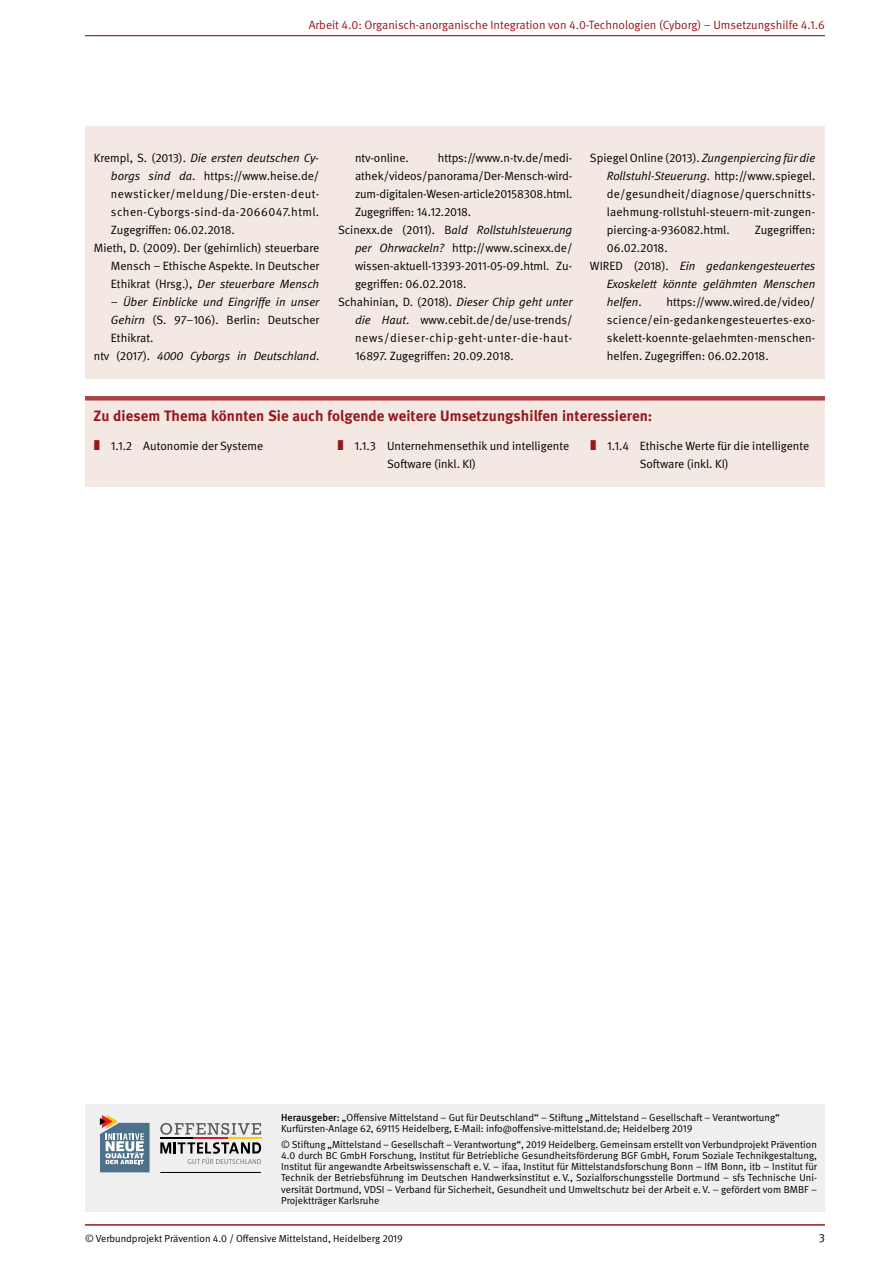
<style>
.page{position:relative;width:893px;height:1263px;background:#fff}
.page>*{position:absolute;margin:0;border:0;box-sizing:border-box;transform-origin:0 0}
.L_H3_Quellen{font:700 15px "DGUV Meta";letter-spacing:.005em;color:#96171a}
.L_Quellen{font:12px/18px "DGUV Meta";color:#000;text-align:justify}
.L_Quellen-2{font:italic 12px/18px "DGUV Meta";letter-spacing:-.005em;color:#000;text-align:justify}
.t1{font:12px "DGUV Meta";color:#96171a}
.t2{font:10.2px/11.2px "DGUV Meta";color:#000}
.s1{font-style:italic}
.s2{font-style:normal}
.s3{font-weight:500}
</style>
<div class="page">
<hr style="left:85px;top:35px;width:740px;height:1px;background:#96171a">
<hr style="left:85px;top:1224px;width:740px;height:2px;background:#96171a">
<div style="left:85px;top:1105px;width:740px;height:107px;background:#efeff0"></div>
<svg style="left:100px;top:1115px;width:50px;height:57px"></svg>
<hr style="left:160px;top:1172px;width:101px;height:1px;background:#000">
<hr style="left:160px;top:1137px;width:34px;height:2px;background:#000">
<hr style="left:193px;top:1137px;width:35px;height:2px;background:#c72030">
<hr style="left:228px;top:1137px;width:33px;height:2px;background:#ffcb05">
<svg style="left:160px;top:1123px;width:101px;height:12px"></svg>
<svg style="left:160px;top:1142px;width:101px;height:22px"></svg>
<div style="left:85px;top:126px;width:740px;height:252px;background:#f3e8e2"></div>
<div style="left:85px;top:396px;width:740px;height:90px;background:#f3e8e2"></div>
<div style="left:85px;top:396px;width:740px;height:5px;background:#a84042"></div>
<p class="t1" style="left:309px;top:18px;width:518px">Arbeit 4.0: Organisch-anorganische Integration von 4.0-Technologien (Cyborg) – Umsetzungshilfe 4.1.6</p>
<p class="L_Quellen" style="left:111px;top:149px;width:210px;text-indent:-17px">Krempl, S. (2013). <span class="s1">Die ersten deutschen Cy&shy;borgs sind da</span>. https://www.heise.de/ newsticker/meldung/Die-ersten-deut&shy;schen-Cyborgs-sind-da-2066047.html.<br>Zugegriffen: 06.02.2018.</p>
<p class="L_Quellen" style="left:111px;top:239px;width:210px;text-indent:-17px">Mieth, D. (2009). Der (gehirnlich) steuerbare Mensch – Ethische Aspekte. In Deutscher Ethikrat (Hrsg.), <span class="s1">Der steuerbare Mensch</span></p>
<p class="L_Quellen-2" style="left:111px;top:293px;width:210px">– Über Einblicke und Eingriffe in unser Gehirn <span class="s2">(S. 97–106). Berlin: Deutscher Ethikrat.</span></p>
<p class="L_Quellen-2" style="left:94px;top:347px;width:227px"><span class="s2">ntv (2017).</span> 4000 Cyborgs in Deutschland<span class="s2">.</span></p>
<p class="L_Quellen" style="left:355px;top:149px;width:219px;text-indent:83px">https://www.n-tv.de/medi&shy;athek/videos/panorama/Der-Mensch-wird&shy;zum-digitalen-Wesen-article20158308.html.<br>Zugegriffen: 14.12.2018.</p>
<p class="L_Quellen" style="left:355px;top:221px;width:219px;text-indent:-17px">Scinexx.de (2011). B<span class="s1">ald Rollstuhlsteuerung per Ohrwackeln?</span> http://www.scinexx.de/ wissen-aktuell-13393-2011-05-09.html. Zu&shy;gegriffen: 06.02.2018.</p>
<p class="L_Quellen" style="left:355px;top:293px;width:219px;text-indent:-17px">Schahinian, D. (2018). <span class="s1">Dieser Chip geht unter die Haut</span>. www.cebit.de/de/use-trends/ news/dieser-chip-geht-unter-die-haut-16897. Zugegriffen: 20.09.2018.</p>
<p class="L_Quellen" style="left:355px;top:149px;width:55px">ntv-online.</p>
<p class="L_Quellen" style="left:607px;top:149px;width:210px;text-indent:-17px">Spiegel Online (2013). <span class="s1">Zungenpiercing für die Rollstuhl-Steuerung</span>. http://www.spiegel. de/gesundheit/diagnose/querschnitts&shy;laehmung-rollstuhl-steuern-mit-zungen&shy;piercing-a-936082.html.</p>
<p class="L_Quellen" style="left:755px;top:221px;width:62px">Zugegriffen:</p>
<p class="L_Quellen" style="left:607px;top:239px;width:62px">06.02.2018.</p>
<p class="L_Quellen-2" style="left:607px;top:257px;width:210px;text-indent:-17px"><span class="s2">WIRED (2018).</span> Ein gedankengesteuertes Exoskelett könnte gelähmten Menschen helfen<span class="s2">.</span></p>
<p class="L_Quellen" style="left:607px;top:293px;width:210px;text-indent:60px">https://www.wired.de/video/ science/ein-gedankengesteuertes-exo&shy;skelett-koennte-gelaehmten-menschen&shy;helfen. Zugegriffen: 06.02.2018.</p>
<p class="L_H3_Quellen" style="left:94px;top:407px;width:560px">Zu diesem Thema könnten Sie auch folgende weitere Umsetzungshilfen interessieren:</p>
<p class="L_Quellen" style="left:111px;top:437px;width:154px">1.1.2 Autonomie der Systeme</p>
<p class="L_Quellen" style="left:387px;top:437px;width:184px;text-indent:-32px">1.1.3 Unternehmensethik und intelligente<br>Software (inkl. KI)</p>
<p class="L_Quellen" style="left:640px;top:437px;width:171px;text-indent:-32px">1.1.4 Ethische Werte für die intelligente<br>Software (inkl. KI)</p>
<p class="t2" style="left:281px;top:1112px;width:500px"><span class="s3">Herausgeber:</span> „Offensive Mittelstand – Gut für Deutschland“ – Stiftung „Mittelstand – Gesellschaft – Verantwortung“<br>Kurfürsten-Anlage 62, 69115 Heidelberg, E-Mail: info@offensive-mittelstand.de; Heidelberg 2019</p>
<p class="t2" style="left:281px;top:1138px;width:537px;text-align:justify">© Stiftung „Mittelstand – Gesellschaft – Verantwortung“, 2019 Heidelberg. Gemeinsam erstellt von Verbundprojekt Prävention 4.0 durch BC GmbH Forschung, Institut für Betriebliche Gesundheitsförderung BGF GmbH, Forum Soziale Technikgestaltung, Institut für angewandte Arbeitswissenschaft e. V. – ifaa, Institut für Mittelstandsforschung Bonn – IfM Bonn, itb – Institut für Technik der Betriebsführung im Deutschen Handwerksinstitut e. V., Sozialforschungsstelle Dortmund – sfs Technische Uni&shy;versität Dortmund, VDSI – Verband für Sicherheit, Gesundheit und Umweltschutz bei der Arbeit e. V. – gefördert vom BMBF – Projektträger Karlsruhe</p>
<p class="t2" style="left:85px;top:1233px;width:319px">© Verbundprojekt Prävention 4.0 / Offensive Mittelstand, Heidelberg 2019</p>
<p class="L_Quellen" style="left:819px;top:1229px;width:8px">3</p>
</div>
